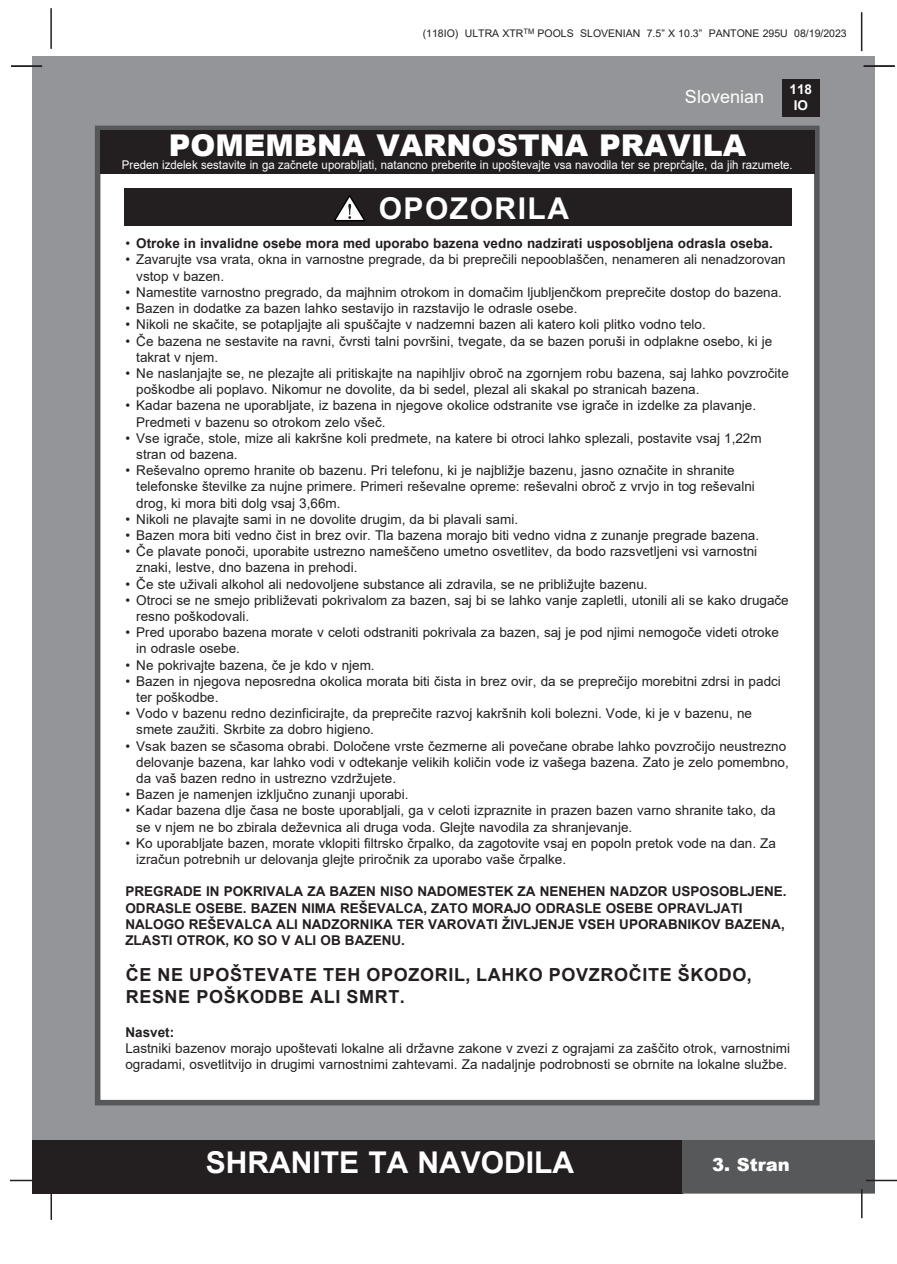
<style>
.page{position:relative;width:897px;height:1264px;background:#fff}
.page>*{position:absolute;margin:0;border:0;box-sizing:border-box;transform-origin:0 0}
.t1{font:900 30px "Arial";color:#fff}
.t2{font:700 30px "Arial";color:#fff}
.t3{font:700 30px "Arial";letter-spacing:.05em;color:#fff}
.t4{font:700 18px/21.6px "Arial";letter-spacing:.035em;color:#231f20}
.t5{font:18px "Arial";color:#fff}
.t6{font:900 18px "Arial";color:#fff}
.t7{font:13.5px/16.2px "Arial";color:#231f20}
.t8{font:700 13.5px "Arial";color:#231f20}
.t9{font:700 13.5px/16.2px "Arial";color:#fff;text-align:center}
.t10{font:12px "Arial";color:#fff;scale:.95 1}
.t11{font:10.5px "Arial";color:#231f20}
.s1{font-weight:400}
</style>
<div class="page">
<div style="left:33px;top:56px;width:842px;height:1137px;background:#939598"></div>
<div style="left:782px;top:79px;width:37px;height:38px;background:#231f20"></div>
<hr style="left:50px;top:8px;width:2px;height:41px;background:#231f20">
<hr style="left:860px;top:12px;width:2px;height:39px;background:#231f20">
<div style="left:33px;top:1140px;width:650px;height:53px;background:#231f20"></div>
<div style="left:682px;top:1140px;width:193px;height:53px;background:#57585a"></div>
<hr style="left:865px;top:1179px;width:31px;height:2px;background:#231f20">
<hr style="left:860px;top:1189px;width:2px;height:29px;background:#231f20">
<hr style="left:50px;top:1189px;width:2px;height:31px;background:#231f20">
<hr style="left:10px;top:1179px;width:31px;height:2px;background:#231f20">
<div style="left:95px;top:126px;width:724px;height:979px;background:#fff;border:6px solid #57585a"></div>
<div style="left:100px;top:130px;width:714px;height:44px;background:#231f20"></div>
<hr style="left:863px;top:65px;width:31px;height:2px;background:#231f20">
<hr style="left:11px;top:65px;width:31px;height:2px;background:#231f20">
<div style="left:124px;top:188px;width:667px;height:38px;background:#231f20"></div>
<svg style="left:334px;top:195px;width:31px;height:26px"></svg>
<p class="t11" style="left:423px;top:26px;width:425px">(118IO) ULTRA XTR<sup>TM</sup> POOLS SLOVENIAN 7.5” X 10.3” PANTONE 295U 08/19/2023</p>
<h2 class="t5" style="left:685px;top:84px;width:81px">Slovenian</h2>
<p class="t9" style="left:789px;top:81px;width:24px">118<br>IO</p>
<p class="t1" style="left:169px;top:124px;width:578px">POMEMBNA VARNOSTNA PRAVILA</p>
<p class="t10" style="left:122px;top:157px;width:707px">Preden izdelek sestavite in ga začnete uporabljati, natancno preberite in upoštevajte vsa navodila ter se preprčajte, da jih razumete.</p>
<p class="t3" style="left:378px;top:187px;width:192px">OPOZORILA</p>
<p class="t8" style="left:125px;top:234px;width:649px"><span class="s1">•</span> Otroke in invalidne osebe mora med uporabo bazena vedno nadzirati usposobljena odrasla oseba.</p>
<p class="t7" style="left:136px;top:251px;width:650px;text-indent:-11px">• Zavarujte vsa vrata, okna in varnostne pregrade, da bi preprečili nepooblaščen, nenameren ali nenadzorovan vstop v bazen.</p>
<p class="t7" style="left:125px;top:284px;width:658px">• Namestite varnostno pregrado, da majhnim otrokom in domačim ljubljenčkom preprečite dostop do bazena.</p>
<p class="t7" style="left:125px;top:300px;width:453px">• Bazen in dodatke za bazen lahko sestavijo in razstavijo le odrasle osebe.</p>
<p class="t7" style="left:125px;top:316px;width:582px">• Nikoli ne skačite, se potapljajte ali spuščajte v nadzemni bazen ali katero koli plitko vodno telo.</p>
<p class="t7" style="left:125px;top:332px;width:648px">• Če bazena ne sestavite na ravni, čvrsti talni površini, tvegate, da se bazen poruši in odplakne osebo, ki je</p>
<p class="t7" style="left:136px;top:349px;width:83px">takrat v njem.</p>
<p class="t7" style="left:125px;top:365px;width:665px">• Ne naslanjajte se, ne plezajte ali pritiskajte na napihljiv obroč na zgornjem robu bazena, saj lahko povzročite</p>
<p class="t7" style="left:136px;top:381px;width:564px">poškodbe ali poplavo. Nikomur ne dovolite, da bi sedel, plezal ali skakal po stranicah bazena.</p>
<p class="t7" style="left:125px;top:397px;width:632px">• Kadar bazena ne uporabljate, iz bazena in njegove okolice odstranite vse igrače in izdelke za plavanje.</p>
<p class="t7" style="left:136px;top:413px;width:251px">Predmeti v bazenu so otrokom zelo všeč.</p>
<p class="t7" style="left:125px;top:430px;width:637px">• Vse igrače, stole, mize ali kakršne koli predmete, na katere bi otroci lahko splezali, postavite vsaj 1,22m</p>
<p class="t7" style="left:136px;top:446px;width:103px">stran od bazena.</p>
<p class="t7" style="left:125px;top:462px;width:610px">• Reševalno opremo hranite ob bazenu. Pri telefonu, ki je najbližje bazenu, jasno označite in shranite</p>
<p class="t7" style="left:136px;top:478px;width:620px">telefonske številke za nujne primere. Primeri reševalne opreme: reševalni obroč z vrvjo in tog reševalni</p>
<p class="t7" style="left:136px;top:494px;width:206px">drog, ki mora biti dolg vsaj 3,66m.</p>
<p class="t7" style="left:125px;top:511px;width:394px">• Nikoli ne plavajte sami in ne dovolite drugim, da bi plavali sami.</p>
<p class="t7" style="left:125px;top:527px;width:635px">• Bazen mora biti vedno čist in brez ovir. Tla bazena morajo biti vedno vidna z zunanje pregrade bazena.</p>
<p class="t7" style="left:125px;top:543px;width:633px">• Če plavate ponoči, uporabite ustrezno nameščeno umetno osvetlitev, da bodo razsvetljeni vsi varnostni</p>
<p class="t7" style="left:136px;top:559px;width:223px">znaki, lestve, dno bazena in prehodi.</p>
<p class="t7" style="left:125px;top:575px;width:523px">• Če ste uživali alkohol ali nedovoljene substance ali zdravila, se ne približujte bazenu.</p>
<p class="t7" style="left:125px;top:592px;width:664px">• Otroci se ne smejo približevati pokrivalom za bazen, saj bi se lahko vanje zapletli, utonili ali se kako drugače</p>
<p class="t7" style="left:136px;top:608px;width:114px">resno poškodovali.</p>
<p class="t7" style="left:125px;top:624px;width:655px">• Pred uporabo bazena morate v celoti odstraniti pokrivala za bazen, saj je pod njimi nemogoče videti otroke</p>
<p class="t7" style="left:136px;top:640px;width:105px">in odrasle osebe.</p>
<p class="t7" style="left:125px;top:656px;width:251px">• Ne pokrivajte bazena, če je kdo v njem.</p>
<p class="t7" style="left:125px;top:673px;width:657px">• Bazen in njegova neposredna okolica morata biti čista in brez ovir, da se preprečijo morebitni zdrsi in padci</p>
<p class="t7" style="left:136px;top:689px;width:84px">ter poškodbe.</p>
<p class="t7" style="left:125px;top:705px;width:628px">• Vodo v bazenu redno dezinficirajte, da preprečite razvoj kakršnih koli bolezni. Vode, ki je v bazenu, ne</p>
<p class="t7" style="left:136px;top:721px;width:239px">smete zaužiti. Skrbite za dobro higieno.</p>
<p class="t7" style="left:125px;top:737px;width:662px">• Vsak bazen se sčasoma obrabi. Določene vrste čezmerne ali povečane obrabe lahko povzročijo neustrezno</p>
<p class="t7" style="left:136px;top:754px;width:654px">delovanje bazena, kar lahko vodi v odtekanje velikih količin vode iz vašega bazena. Zato je zelo pomembno,</p>
<p class="t7" style="left:136px;top:770px;width:261px">da vaš bazen redno in ustrezno vzdržujete.</p>
<p class="t7" style="left:125px;top:786px;width:284px">• Bazen je namenjen izključno zunanji uporabi.</p>
<p class="t7" style="left:125px;top:802px;width:651px">• Kadar bazena dlje časa ne boste uporabljali, ga v celoti izpraznite in prazen bazen varno shranite tako, da</p>
<p class="t7" style="left:136px;top:818px;width:497px">se v njem ne bo zbirala deževnica ali druga voda. Glejte navodila za shranjevanje.</p>
<p class="t7" style="left:125px;top:835px;width:652px">• Ko uporabljate bazen, morate vklopiti filtrsko črpalko, da zagotovite vsaj en popoln pretok vode na dan. Za</p>
<p class="t7" style="left:136px;top:851px;width:431px">izračun potrebnih ur delovanja glejte priročnik za uporabo vaše črpalke.</p>
<p class="t8" style="left:125px;top:882px;width:662px">PREGRADE IN POKRIVALA ZA BAZEN NISO NADOMESTEK ZA NENEHEN NADZOR USPOSOBLJENE.</p>
<p class="t8" style="left:125px;top:898px;width:618px">ODRASLE OSEBE. BAZEN NIMA REŠEVALCA, ZATO MORAJO ODRASLE OSEBE OPRAVLJATI</p>
<p class="t8" style="left:125px;top:914px;width:660px">NALOGO REŠEVALCA ALI NADZORNIKA TER VAROVATI ŽIVLJENJE VSEH UPORABNIKOV BAZENA,</p>
<p class="t8" style="left:125px;top:931px;width:281px">ZLASTI OTROK, KO SO V ALI OB BAZENU.</p>
<p class="t4" style="left:126px;top:964px;width:627px">ČE NE UPOŠTEVATE TEH OPOZORIL, LAHKO POVZROČITE ŠKODO,<br>RESNE POŠKODBE ALI SMRT.</p>
<p class="t8" style="left:125px;top:1022px;width:50px">Nasvet:</p>
<p class="t7" style="left:125px;top:1040px;width:666px">Lastniki bazenov morajo upoštevati lokalne ali državne zakone v zvezi z ograjami za zaščito otrok, varnostnimi</p>
<p class="t7" style="left:125px;top:1056px;width:663px">ogradami, osvetlitvijo in drugimi varnostnimi zahtevami. Za nadaljnje podrobnosti se obrnite na lokalne službe.</p>
<h1 class="t2" style="left:206px;top:1141px;width:370px">SHRANITE TA NAVODILA</h1>
<h2 class="t6" style="left:712px;top:1151px;width:79px">3. Stran</h2>
</div>
